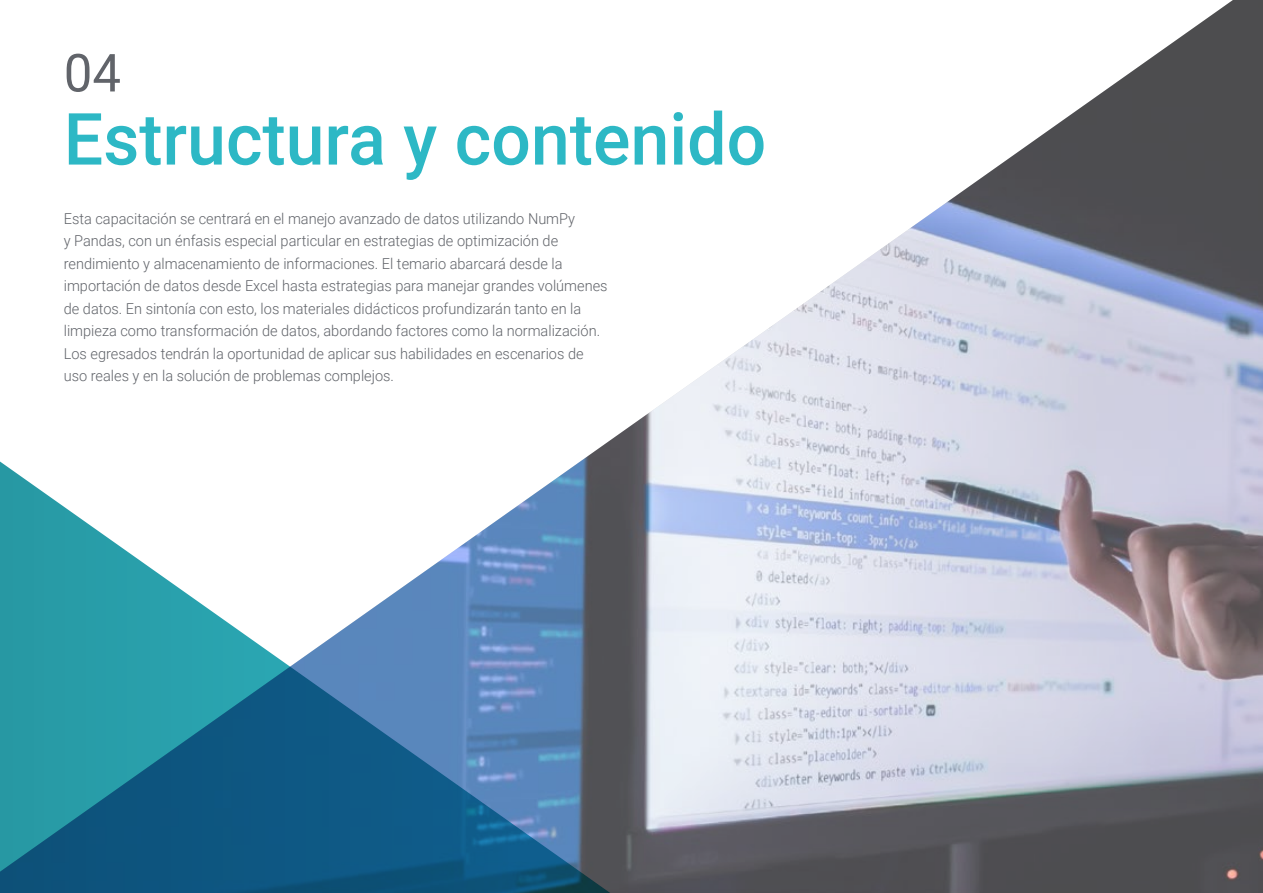
<style>
.page{position:relative;width:1263px;height:893px;background:#fff}
.page>*{position:absolute;margin:0;border:0;box-sizing:border-box;transform-origin:0 0}
.t1{font:500 72px "Roboto";color:#2db8c5}
.t2{font:52.5px "Roboto";color:#61646a}
.t3{font:300 15px/22.5px "Roboto";color:#61646a}
</style>
<div class="page">
<img style="left:602px;top:0;width:661px;height:893px">
<svg style="left:0;top:446px;width:640px;height:447px"></svg>
<h2 class="t2" style="left:64px;top:36px;width:59px">04</h2>
<h1 class="t1" style="left:64px;top:89px;width:704px">Estructura y contenido</h1>
<p class="t3" style="left:64px;top:207px;width:545px">Esta capacitación se centrará en el manejo avanzado de datos utilizando NumPy<br>y Pandas, con un énfasis especial particular en estrategias de optimización de rendimiento y almacenamiento de informaciones. El temario abarcará desde la importación de datos desde Excel hasta estrategias para manejar grandes volúmenes de datos. En sintonía con esto, los materiales didácticos profundizarán tanto en la limpieza como transformación de datos, abordando factores como la normalización.<br>Los egresados tendrán la oportunidad de aplicar sus habilidades en escenarios de uso reales y en la solución de problemas complejos.</p>
</div>
